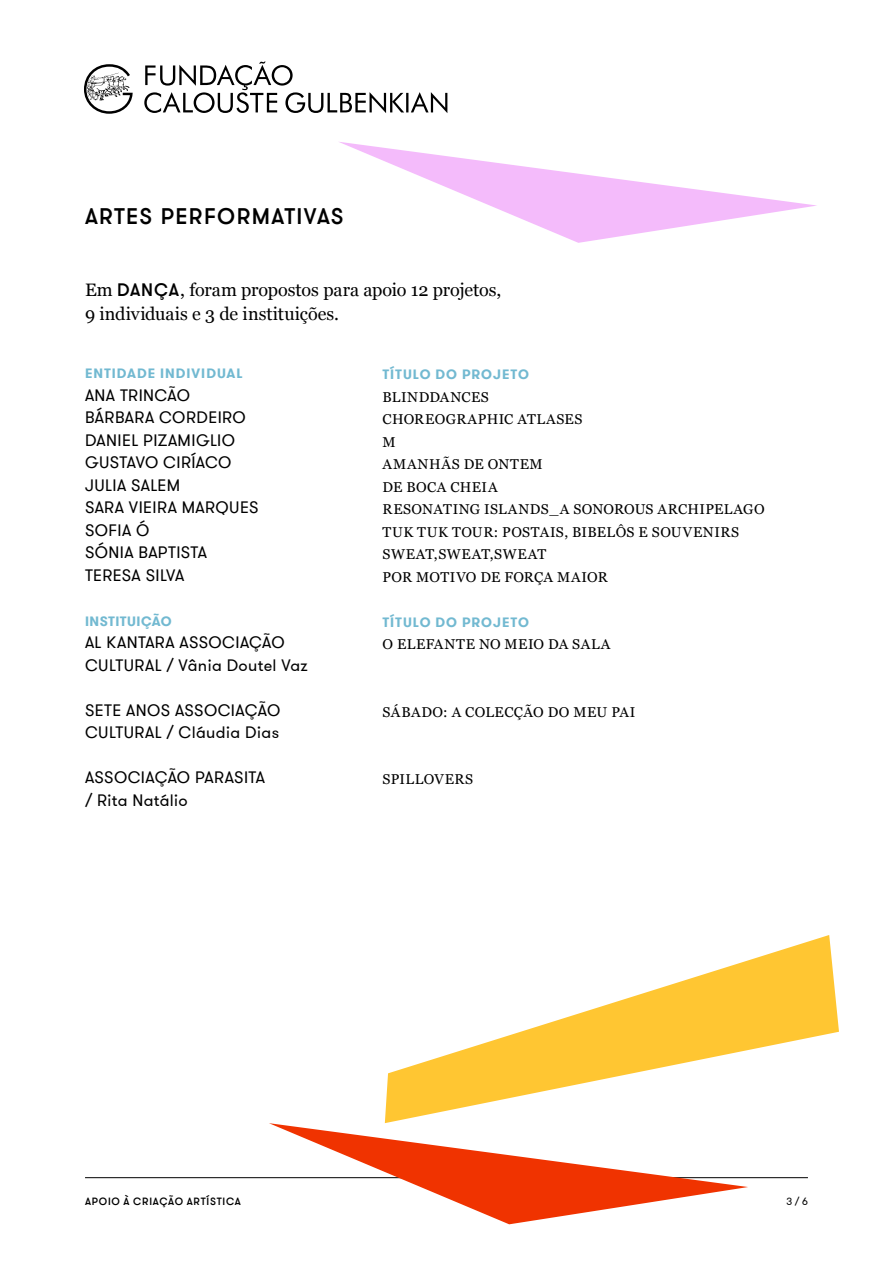
<style>
.page{position:relative;width:893px;height:1263px;background:#fff}
.page>*{position:absolute;margin:0;border:0;box-sizing:border-box;transform-origin:0 0}
.t1{font:500 22.5px "GT Walsheim";letter-spacing:.055em;color:#000}
.t2{font:18px/24px "Georgia";color:#000}
.t3{font:16.5px/22.5px "GT Walsheim";letter-spacing:.02em;color:#000}
.t4{font:14.25px/22.5px "Georgia";letter-spacing:.03em;color:#000}
.t5{font:700 13.5px "GT Walsheim";letter-spacing:.065em;color:#72b9d1}
.t6{font:700 13.5px "GT Walsheim";letter-spacing:.03em;color:#72b9d1}
.t7{font:500 10.5px "GT Walsheim";letter-spacing:.07em;color:#000}
.t8{font:10.5px "GT Walsheim";color:#000}
.s1{font-family:"GT Walsheim";font-weight:500}
</style>
<div class="page">
<hr style="left:85px;top:1177px;width:723px;height:1px;background:#000">
<svg style="left:144px;top:61px;width:303px;height:52px"></svg>
<svg style="left:84px;top:64px;width:49px;height:50px"></svg>
<svg style="left:339px;top:142px;width:478px;height:101px"></svg>
<svg style="left:269px;top:1123px;width:479px;height:101px"></svg>
<svg style="left:385px;top:935px;width:454px;height:188px"></svg>
<h1 class="t1" style="left:85px;top:202px;width:260px">ARTES PERFORMATIVAS</h1>
<p class="t2" style="left:85px;top:277px;width:418px">Em <span class="s1">DANÇA</span>, foram propostos para apoio 12 projetos,<br>9 individuais e 3 de instituições.</p>
<p class="t5" style="left:85px;top:365px;width:159px">ENTIDADE INDIVIDUAL</p>
<p class="t3" style="left:85px;top:383px;width:175px">ANA TRINCÃO<br>BÁRBARA CORDEIRO<br>DANIEL PIZAMIGLIO<br>GUSTAVO CIRÍACO<br>JULIA SALEM<br>SARA VIEIRA MARQUES<br>SOFIA Ó<br>SÓNIA BAPTISTA<br>TERESA SILVA</p>
<p class="t6" style="left:85px;top:612px;width:88px">INSTITUIÇÃO</p>
<p class="t3" style="left:85px;top:631px;width:224px">AL KANTARA ASSOCIAÇÃO<br>CULTURAL / Vânia Doutel Vaz</p>
<p class="t3" style="left:85px;top:698px;width:197px">SETE ANOS ASSOCIAÇÃO<br>CULTURAL / Cláudia Dias</p>
<p class="t3" style="left:85px;top:766px;width:182px">ASSOCIAÇÃO PARASITA / Rita Natálio</p>
<p class="t5" style="left:383px;top:366px;width:148px">TÍTULO DO PROJETO</p>
<p class="t4" style="left:383px;top:385px;width:384px">BLINDDANCES<br>CHOREOGRAPHIC ATLASES<br>M<br>AMANHÃS DE ONTEM<br>DE BOCA CHEIA<br>RESONATING ISLANDS_A SONOROUS ARCHIPELAGO<br>TUK TUK TOUR: POSTAIS, BIBELÔS E SOUVENIRS<br>SWEAT,SWEAT,SWEAT<br>POR MOTIVO DE FORÇA MAIOR</p>
<p class="t5" style="left:383px;top:613px;width:148px">TÍTULO DO PROJETO</p>
<p class="t4" style="left:383px;top:632px;width:229px">O ELEFANTE NO MEIO DA SALA</p>
<p class="t4" style="left:383px;top:700px;width:254px">SÁBADO: A COLECÇÃO DO MEU PAI</p>
<p class="t4" style="left:383px;top:767px;width:92px">SPILLOVERS</p>
<p class="t7" style="left:85px;top:1194px;width:157px">APOIO À CRIAÇÃO ARTÍSTICA</p>
<p class="t8" style="left:786px;top:1194px;width:23px">3 / 6</p>
</div>
